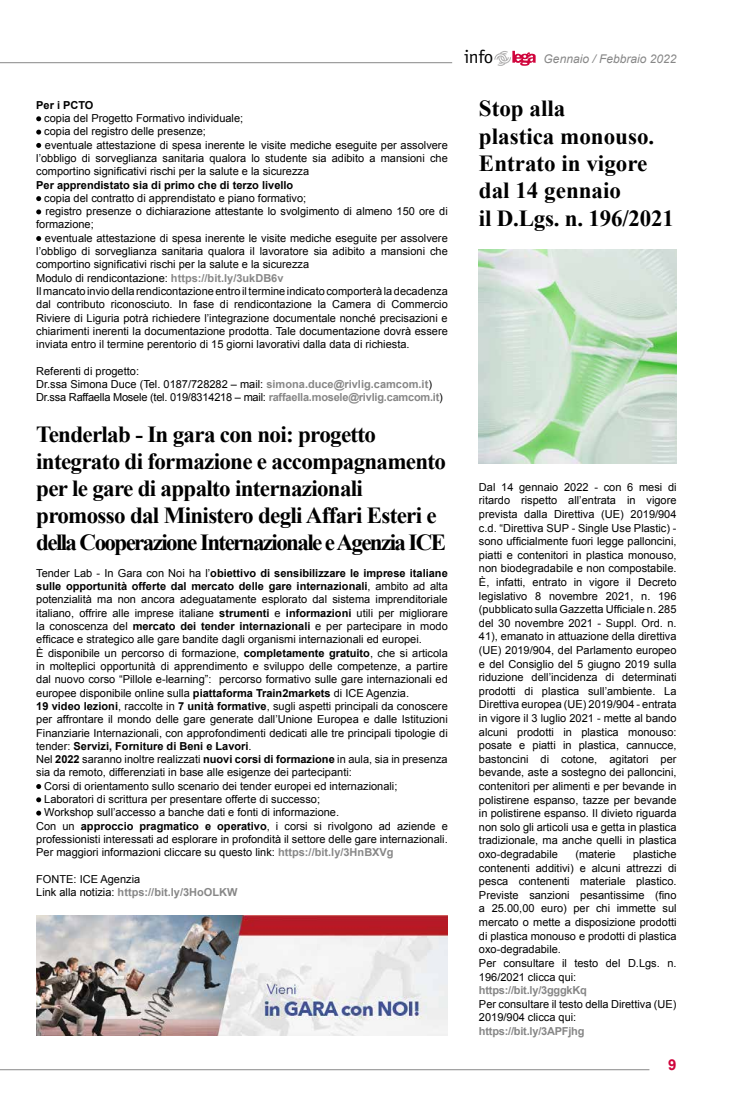
<style>
.page{position:relative;width:738px;height:1106px;background:#fff}
.page>*{position:absolute;margin:0;border:0;box-sizing:border-box;transform-origin:0 0}
.t1{font:700 23px/27.1px "Times New Roman";letter-spacing:-.03em;color:#000}
.t2{font:700 23px/27.4px "Times New Roman";color:#000}
.t3{font:18.5px "Officina Sans Std";color:#000}
.t4{font:700 15px "Arial";color:#d0043c}
.t5{font:italic 12px "Arial";color:#878787}
.t6{font:11px/13.6px "Arial";color:#000}
.t7{font:700 11px "Arial";color:#000}
.t8{font:700 11px "Arial";letter-spacing:-.02em;color:#878787}
.s1{font-weight:700;color:#878787}
.s2{font-weight:400}
.s3{font-weight:700}
</style>
<div class="page">
<hr style="left:0;top:1069px;width:649px;height:1px;background:#878787">
<hr style="left:0;top:62px;width:452px;height:1px;background:#878787">
<svg style="left:494px;top:51px;width:41px;height:15px"></svg>
<svg style="left:36px;top:116px;width:5px;height:5px"></svg>
<svg style="left:36px;top:130px;width:5px;height:5px"></svg>
<svg style="left:36px;top:143px;width:5px;height:5px"></svg>
<svg style="left:36px;top:196px;width:5px;height:5px"></svg>
<svg style="left:36px;top:209px;width:5px;height:5px"></svg>
<svg style="left:36px;top:236px;width:5px;height:5px"></svg>
<svg style="left:36px;top:784px;width:5px;height:5px"></svg>
<svg style="left:36px;top:797px;width:5px;height:5px"></svg>
<svg style="left:36px;top:810px;width:5px;height:5px"></svg>
<img style="left:36px;top:916px;width:411px;height:119px">
<img style="left:478px;top:249px;width:198px;height:214px">
<p class="t7" style="left:36px;top:97px;width:59px">Per i PCTO</p>
<p class="t6" style="left:44px;top:111px;width:200px">copia del Progetto Formativo individuale;</p>
<p class="t6" style="left:44px;top:125px;width:163px">copia del registro delle presenze;</p>
<p class="t6" style="left:45px;top:138px;width:404px">eventuale attestazione di spesa inerente le visite mediche eseguite per assolvere</p>
<p class="t6" style="left:36px;top:151px;width:413px">l’obbligo di sorveglianza sanitaria qualora lo studente sia adibito a mansioni che</p>
<p class="t6" style="left:36px;top:165px;width:274px">comportino significativi rischi per la salute e la sicurezza</p>
<p class="t7" style="left:36px;top:177px;width:258px">Per apprendistato sia di primo che di terzo livello</p>
<p class="t6" style="left:44px;top:191px;width:263px">copia del contratto di apprendistato e piano formativo;</p>
<p class="t6" style="left:45px;top:204px;width:403px">registro presenze o dichiarazione attestante lo svolgimento di almeno 150 ore di</p>
<p class="t6" style="left:36px;top:218px;width:59px">formazione;</p>
<p class="t6" style="left:45px;top:231px;width:404px">eventuale attestazione di spesa inerente le visite mediche eseguite per assolvere</p>
<p class="t6" style="left:36px;top:244px;width:413px">l’obbligo di sorveglianza sanitaria qualora il lavoratore sia adibito a mansioni che</p>
<p class="t6" style="left:36px;top:258px;width:274px">comportino significativi rischi per la salute e la sicurezza</p>
<p class="t6" style="left:36px;top:271px;width:248px">Modulo di rendicontazione: <span class="s1">https://bit.ly/3ukDB6v</span></p>
<p class="t6" style="left:36px;top:284px;width:413px">Il mancato invio della rendicontazione entro il termine indicato comporterà la decadenza</p>
<p class="t6" style="left:36px;top:298px;width:413px">dal contributo riconosciuto. In fase di rendicontazione la Camera di Commercio</p>
<p class="t6" style="left:36px;top:311px;width:413px">Riviere di Liguria potrà richiedere l’integrazione documentale nonché precisazioni e</p>
<p class="t6" style="left:36px;top:324px;width:413px">chiarimenti inerenti la documentazione prodotta. Tale documentazione dovrà essere</p>
<p class="t6" style="left:36px;top:337px;width:374px">inviata entro il termine perentorio di 15 giorni lavorativi dalla data di richiesta.</p>
<p class="t6" style="left:36px;top:364px;width:408px;line-height:13.3px">Referenti di progetto:<br>Dr.ssa Simona Duce (Tel. 0187/728282 – mail: <span class="s1">simona.duce@rivlig.camcom.it</span>)<br>Dr.ssa Raffaella Mosele (tel. 019/8314218 – mail: <span class="s1">raffaella.mosele@rivlig.camcom.it</span>)</p>
<h1 class="t1" style="left:36px;top:420px;width:411px">Tenderlab - In gara con noi: progetto integrato di formazione e accompagnamento per le gare di appalto internazionali promosso dal Ministero degli Affari Esteri e della Cooperazione Internazionale e Agenzia ICE</h1>
<p class="t7" style="left:36px;top:565px;width:413px"><span class="s2">Tender Lab - In Gara con Noi ha l’</span>obiettivo di sensibilizzare le imprese italiane</p>
<p class="t7" style="left:36px;top:579px;width:413px">sulle opportunità offerte dal mercato delle gare internazionali<span class="s2">, ambito ad alta</span></p>
<p class="t6" style="left:36px;top:593px;width:413px">potenzialità ma non ancora adeguatamente esplorato dal sistema imprenditoriale</p>
<p class="t6" style="left:36px;top:606px;width:413px">italiano, offrire alle imprese italiane <span class="s3">strumenti</span> e <span class="s3">informazioni</span> utili per migliorare</p>
<p class="t6" style="left:36px;top:619px;width:413px">la conoscenza del <span class="s3">mercato dei tender internazionali</span> e per partecipare in modo</p>
<p class="t6" style="left:36px;top:633px;width:387px">efficace e strategico alle gare bandite dagli organismi internazionali ed europei.</p>
<p class="t6" style="left:36px;top:646px;width:413px">È disponibile un percorso di formazione, <span class="s3">completamente gratuito</span>, che si articola</p>
<p class="t6" style="left:36px;top:659px;width:413px">in molteplici opportunità di apprendimento e sviluppo delle competenze, a partire</p>
<p class="t6" style="left:36px;top:672px;width:413px">dal nuovo corso “Pillole e-learning”: percorso formativo sulle gare internazionali ed</p>
<p class="t6" style="left:36px;top:686px;width:374px">europee disponibile online sulla <span class="s3">piattaforma Train2markets</span> di ICE Agenzia.</p>
<p class="t6" style="left:36px;top:699px;width:413px"><span class="s3">19 video lezioni</span>, raccolte in <span class="s3">7 unità formative</span>, sugli aspetti principali da conoscere</p>
<p class="t6" style="left:36px;top:712px;width:413px">per affrontare il mondo delle gare generate dall’Unione Europea e dalle Istituzioni</p>
<p class="t6" style="left:36px;top:726px;width:413px">Finanziarie Internazionali, con approfondimenti dedicati alle tre principali tipologie di</p>
<p class="t7" style="left:36px;top:738px;width:217px"><span class="s2">tender:</span> Servizi, Forniture di Beni e Lavori<span class="s2">.</span></p>
<p class="t6" style="left:36px;top:752px;width:412px">Nel <span class="s3">2022</span> saranno inoltre realizzati <span class="s3">nuovi corsi di formazione</span> in aula, sia in presenza</p>
<p class="t6" style="left:36px;top:766px;width:317px">sia da remoto, differenziati in base alle esigenze dei partecipanti:</p>
<p class="t6" style="left:44px;top:779px;width:354px">Corsi di orientamento sullo scenario dei tender europei ed internazionali;</p>
<p class="t6" style="left:44px;top:792px;width:277px">Laboratori di scrittura per presentare offerte di successo;</p>
<p class="t6" style="left:44px;top:805px;width:296px">Workshop sull’accesso a banche dati e fonti di informazione.</p>
<p class="t6" style="left:36px;top:819px;width:413px">Con un <span class="s3">approccio pragmatico e operativo</span>, i corsi si rivolgono ad aziende e</p>
<p class="t6" style="left:36px;top:832px;width:413px">professionisti interessati ad esplorare in profondità il settore delle gare internazionali.</p>
<p class="t6" style="left:36px;top:845px;width:359px">Per maggiori informazioni cliccare su questo link: <span class="s1">https://bit.ly/3HnBXVg</span></p>
<p class="t6" style="left:36px;top:872px;width:203px;line-height:13.3px">FONTE: ICE Agenzia<br>Link alla notizia: <span class="s1">https://bit.ly/3HoOLKW</span></p>
<h2 class="t3" style="left:463px;top:46px;width:31px">info</h2>
<p class="t5" style="left:543px;top:51px;width:134px">Gennaio / Febbraio 2022</p>
<h1 class="t2" style="left:478px;top:94px;width:196px">Stop alla<br>plastica monouso.<br>Entrato in vigore dal 14 gennaio<br>il D.Lgs. n. 196/2021</h1>
<p class="t6" style="left:478px;top:480px;width:199px;text-align:justify">Dal 14 gennaio 2022 - con 6 mesi di ritardo rispetto all’entrata in vigore prevista dalla Direttiva (UE) 2019/904 c.d. “Direttiva SUP - Single Use Plastic) - sono ufficialmente fuori legge palloncini, piatti e contenitori in plastica monouso, non biodegradabile e non compostabile.<br>È, infatti, entrato in vigore il Decreto legislativo 8 novembre 2021, n. 196 (pubblicato sulla Gazzetta Ufficiale n. 285 del 30 novembre 2021 - Suppl. Ord. n.<br>41), emanato in attuazione della direttiva (UE) 2019/904, del Parlamento europeo e del Consiglio del 5 giugno 2019 sulla riduzione dell’incidenza di determinati prodotti di plastica sull’ambiente. La Direttiva europea (UE) 2019/904 - entrata in vigore il 3 luglio 2021 - mette al bando alcuni prodotti in plastica monouso: posate e piatti in plastica, cannucce, bastoncini di cotone, agitatori per bevande, aste a sostegno dei palloncini, contenitori per alimenti e per bevande in polistirene espanso, tazze per bevande in polistirene espanso. Il divieto riguarda non solo gli articoli usa e getta in plastica tradizionale, ma anche quelli in plastica oxo-degradabile</p>
<p class="t6" style="left:575px;top:847px;width:42px">(materie</p>
<p class="t6" style="left:478px;top:847px;width:199px;text-indent:154px">plastiche contenenti additivi) e alcuni attrezzi di pesca contenenti materiale plastico.<br>Previste sanzioni pesantissime (fino a 25.00,00 euro) per chi immette sul mercato o mette a disposizione prodotti di plastica monouso e prodotti di plastica oxo-degradabile.<br>Per consultare il testo del D.Lgs. n.<br>196/2021 clicca qui:</p>
<p class="t8" style="left:478px;top:982px;width:109px">https://bit.ly/3gggkKq</p>
<p class="t6" style="left:478px;top:997px;width:199px">Per consultare il testo della Direttiva (UE)<br>2019/904 clicca qui:</p>
<p class="t8" style="left:478px;top:1023px;width:107px">https://bit.ly/3APFjhg</p>
<h3 class="t4" style="left:667px;top:1054px;width:10px">9</h3>
</div>
